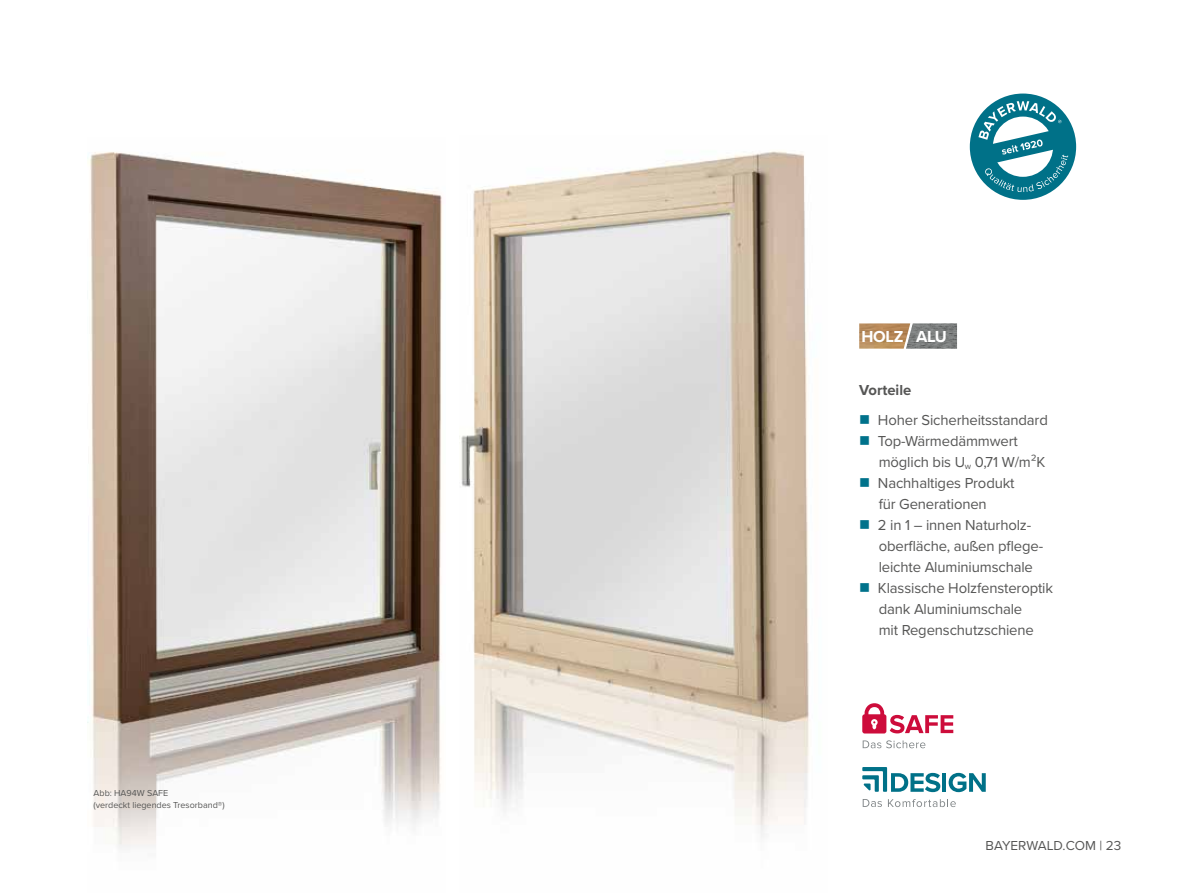
<style>
.page{position:relative;width:1191px;height:893px;background:#fff}
.page>*{position:absolute;margin:0;border:0;box-sizing:border-box;transform-origin:0 0}
.t1{font:700 16.5px "Proxima Nova";letter-spacing:-.02em;color:#fff}
.t2{font:15px/21px "Proxima Nova";letter-spacing:-.01em;color:#565655}
.t3{font:700 15px "Proxima Nova";color:#565655}
.t4{font:13.5px "Proxima Nova";color:#565655}
.t5{font:9px/12px "Proxima Nova";color:#565655}
.s1{color:#00728b}
</style>
<div class="page">
<img style="left:87px;top:152px;width:355px;height:697px">
<img style="left:459px;top:151px;width:350px;height:687px">
<svg style="left:969px;top:94px;width:107px;height:106px"></svg>
<img style="left:859px;top:323px;width:47px;height:26px">
<img style="left:906px;top:323px;width:51px;height:26px">
<svg style="left:862px;top:703px;width:91px;height:30px"></svg>
<svg style="left:862px;top:740px;width:63px;height:8px"></svg>
<hr style="left:942px;top:773px;width:4px;height:19px;background:#007188">
<svg style="left:948px;top:773px;width:37px;height:19px"></svg>
<svg style="left:862px;top:767px;width:78px;height:25px"></svg>
<svg style="left:888px;top:799px;width:67px;height:8px"></svg>
<svg style="left:862px;top:799px;width:20px;height:8px"></svg>
<p class="t5" style="left:94px;top:786px;width:133px">Abb: HA94W SAFE<br>(verdeckt liegendes Tresorband®)</p>
<p class="t1" style="left:861px;top:325px;width:87px">HOLZ ALU</p>
<p class="t3" style="left:859px;top:378px;width:54px">Vorteile</p>
<p class="t2" style="left:859px;top:408px;width:190px"><span class="s1">■</span> Hoher Sicherheitsstandard</p>
<p class="t2" style="left:878px;top:429px;width:168px;text-indent:-19px"><span class="s1">■</span> Top-Wärmedämmwert möglich bis U<sub>w</sub> 0,71 W/m²K</p>
<p class="t2" style="left:859px;top:471px;width:157px;text-align:center"><span class="s1">■</span> Nachhaltiges Produkt für Generationen</p>
<p class="t2" style="left:878px;top:513px;width:166px;text-indent:-19px"><span class="s1">■</span> 2 in 1 – innen Naturholz&shy;oberfläche, außen pflege&shy;leichte Aluminiumschale</p>
<p class="t2" style="left:878px;top:576px;width:176px;text-indent:-19px"><span class="s1">■</span> Klassische Holzfensteroptik dank Aluminiumschale<br>mit Regenschutzschiene</p>
<p class="t4" style="left:985px;top:836px;width:137px">BAYERWALD.COM | 23</p>
</div>
